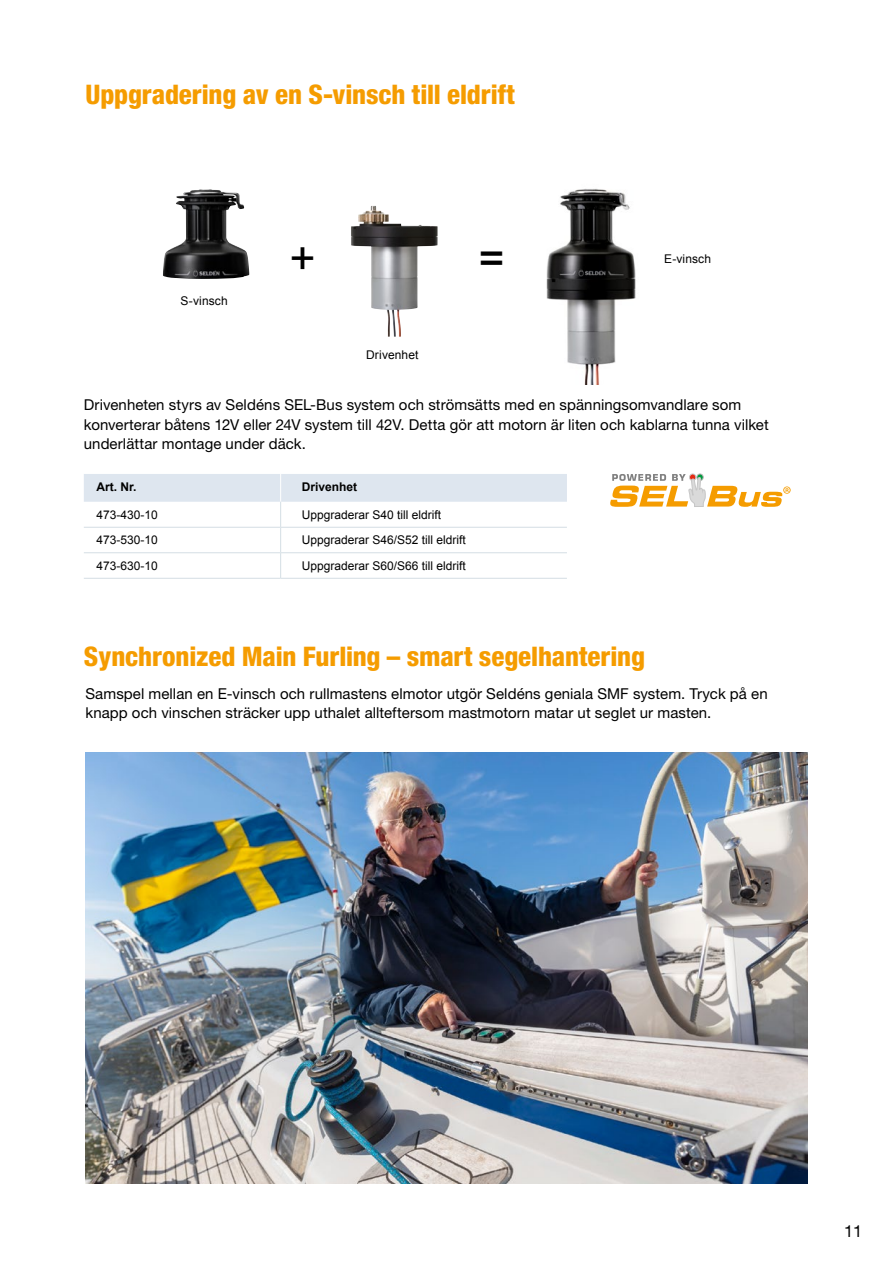
<style>
.page{position:relative;width:893px;height:1263px;background:#fff}
.page>*{position:absolute;margin:0;border:0;box-sizing:border-box;transform-origin:0 0}
.t1{font:45px "Arial";color:#000}
.t2{font:800 condensed 27px "Helvetica Neue LT Pro";letter-spacing:-.005em;color:#f59c00}
.t3{font:16.5px "Helvetica Neue LT Pro";color:#000}
.t4{font:15px/19.5px "Helvetica Neue LT Pro";letter-spacing:.005em;color:#000}
.t5{font:12px "Arial";color:#000}
.t6{font:700 12px "Arial";color:#000}
</style>
<div class="page">
<img style="left:546px;top:188px;width:90px;height:197px">
<img style="left:351px;top:206px;width:87px;height:131px">
<img style="left:163px;top:189px;width:86px;height:90px">
<svg style="left:610px;top:474px;width:181px;height:33px"></svg>
<img style="left:85px;top:752px;width:722px;height:431px">
<svg style="left:84px;top:474px;width:483px;height:104px"></svg>
<hr style="left:84px;top:578px;width:197px;height:1px;background:#d4dee4">
<hr style="left:281px;top:578px;width:286px;height:1px;background:#d4dee4">
<h2 class="t2" style="left:85px;top:78px;width:431px">Uppgradering av en S-vinsch till eldrift</h2>
<p class="t5" style="left:180px;top:293px;width:49px">S-vinsch</p>
<h1 class="t1" style="left:289px;top:229px;width:28px">+</h1>
<h1 class="t1" style="left:478px;top:229px;width:28px">=</h1>
<p class="t5" style="left:366px;top:347px;width:54px">Drivenhet</p>
<p class="t5" style="left:664px;top:251px;width:48px">E-vinsch</p>
<p class="t4" style="left:84px;top:395px;width:686px">Drivenheten styrs av Seldéns SEL-Bus system och strömsätts med en spänningsomvandlare som konverterar båtens 12V eller 24V system till 42V. Detta gör att motorn är liten och kablarna tunna vilket underlättar montage under däck.</p>
<p class="t6" style="left:97px;top:479px;width:42px">Art. Nr.</p>
<p class="t6" style="left:302px;top:479px;width:57px">Drivenhet</p>
<p class="t5" style="left:97px;top:507px;width:63px">473-430-10</p>
<p class="t5" style="left:302px;top:507px;width:141px">Uppgraderar S40 till eldrift</p>
<p class="t5" style="left:97px;top:532px;width:63px">473-530-10</p>
<p class="t5" style="left:302px;top:532px;width:166px">Uppgraderar S46/S52 till eldrift</p>
<p class="t5" style="left:97px;top:558px;width:63px">473-630-10</p>
<p class="t5" style="left:302px;top:558px;width:166px">Uppgraderar S60/S66 till eldrift</p>
<h2 class="t2" style="left:84px;top:640px;width:563px">Synchronized Main Furling – smart segelhantering</h2>
<p class="t4" style="left:85px;top:684px;width:684px">Samspel mellan en E-vinsch och rullmastens elmotor utgör Seldéns geniala SMF system. Tryck på en knapp och vinschen sträcker upp uthalet allteftersom mastmotorn matar ut seglet ur masten.</p>
<p class="t3" style="left:844px;top:1221px;width:20px">11</p>
</div>
